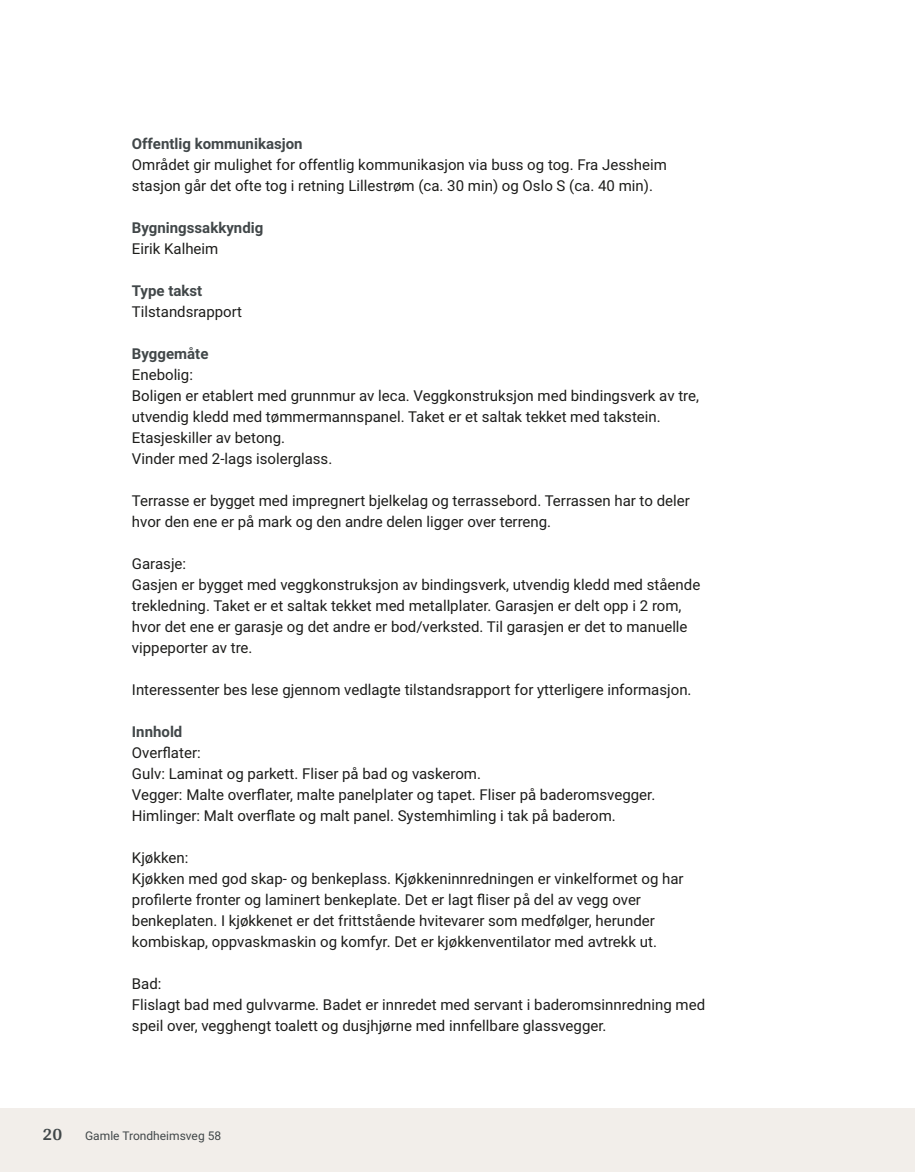
<style>
.page{position:relative;width:915px;height:1172px;background:#fff}
.page>*{position:absolute;margin:0;border:0;box-sizing:border-box;transform-origin:0 0}
.t1{font:700 18px "Arya";color:#414749}
.t2{font:15px/21px "Roboto Vitec";color:#1d1d1b}
.t3{font:700 15px "Roboto Vitec";color:#414749}
.t4{font:12px "Roboto Vitec";color:#414749}
</style>
<div class="page">
<div style="left:0;top:1108px;width:914px;height:64px;background:#f2eeea"></div>
<p class="t3" style="left:132px;top:133px;width:172px">Offentlig kommunikasjon</p>
<p class="t2" style="left:132px;top:153px;width:536px">Området gir mulighet for offentlig kommunikasjon via buss og tog. Fra Jessheim stasjon går det ofte tog i retning Lillestrøm (ca. 30 min) og Oslo S (ca. 40 min).</p>
<p class="t3" style="left:132px;top:217px;width:133px">Bygningssakkyndig</p>
<p class="t2" style="left:132px;top:237px;width:88px">Eirik Kalheim</p>
<p class="t3" style="left:132px;top:280px;width:72px">Type takst</p>
<p class="t2" style="left:132px;top:300px;width:112px">Tilstandsrapport</p>
<p class="t3" style="left:132px;top:343px;width:78px">Byggemåte</p>
<p class="t2" style="left:132px;top:363px;width:568px">Enebolig:<br>Boligen er etablert med grunnmur av leca. Veggkonstruksjon med bindingsverk av tre, utvendig kledd med tømmermannspanel. Taket er et saltak tekket med takstein.<br>Etasjeskiller av betong.<br>Vinder med 2‑lags isolerglass.</p>
<p class="t2" style="left:132px;top:489px;width:559px">Terrasse er bygget med impregnert bjelkelag og terrassebord. Terrassen har to deler hvor den ene er på mark og den andre delen ligger over terreng.</p>
<p class="t2" style="left:132px;top:552px;width:569px">Garasje:<br>Gasjen er bygget med veggkonstruksjon av bindingsverk, utvendig kledd med stående trekledning. Taket er et saltak tekket med metallplater. Garasjen er delt opp i 2 rom, hvor det ene er garasje og det andre er bod/verksted. Til garasjen er det to manuelle vippeporter av tre.</p>
<p class="t2" style="left:132px;top:678px;width:561px">Interessenter bes lese gjennom vedlagte tilstandsrapport for ytterligere informasjon.</p>
<p class="t3" style="left:132px;top:721px;width:52px">Innhold</p>
<p class="t2" style="left:132px;top:741px;width:524px">Overflater:<br>Gulv: Laminat og parkett. Fliser på bad og vaskerom.<br>Vegger: Malte overflater, malte panelplater og tapet. Fliser på baderomsvegger.<br>Himlinger: Malt overflate og malt panel. Systemhimling i tak på baderom.</p>
<p class="t2" style="left:132px;top:846px;width:553px">Kjøkken:<br>Kjøkken med god skap‑ og benkeplass. Kjøkkeninnredningen er vinkelformet og har profilerte fronter og laminert benkeplate. Det er lagt fliser på del av vegg over benkeplaten. I kjøkkenet er det frittstående hvitevarer som medfølger, herunder kombiskap, oppvaskmaskin og komfyr. Det er kjøkkenventilator med avtrekk ut.</p>
<p class="t2" style="left:132px;top:972px;width:574px">Bad:<br>Flislagt bad med gulvvarme. Badet er innredet med servant i baderomsinnredning med speil over, vegghengt toalett og dusjhjørne med innfellbare glassvegger.</p>
<p class="t1" style="left:43px;top:1123px;width:21px">20</p>
<p class="t4" style="left:85px;top:1127px;width:137px">Gamle Trondheimsveg 58</p>
</div>
